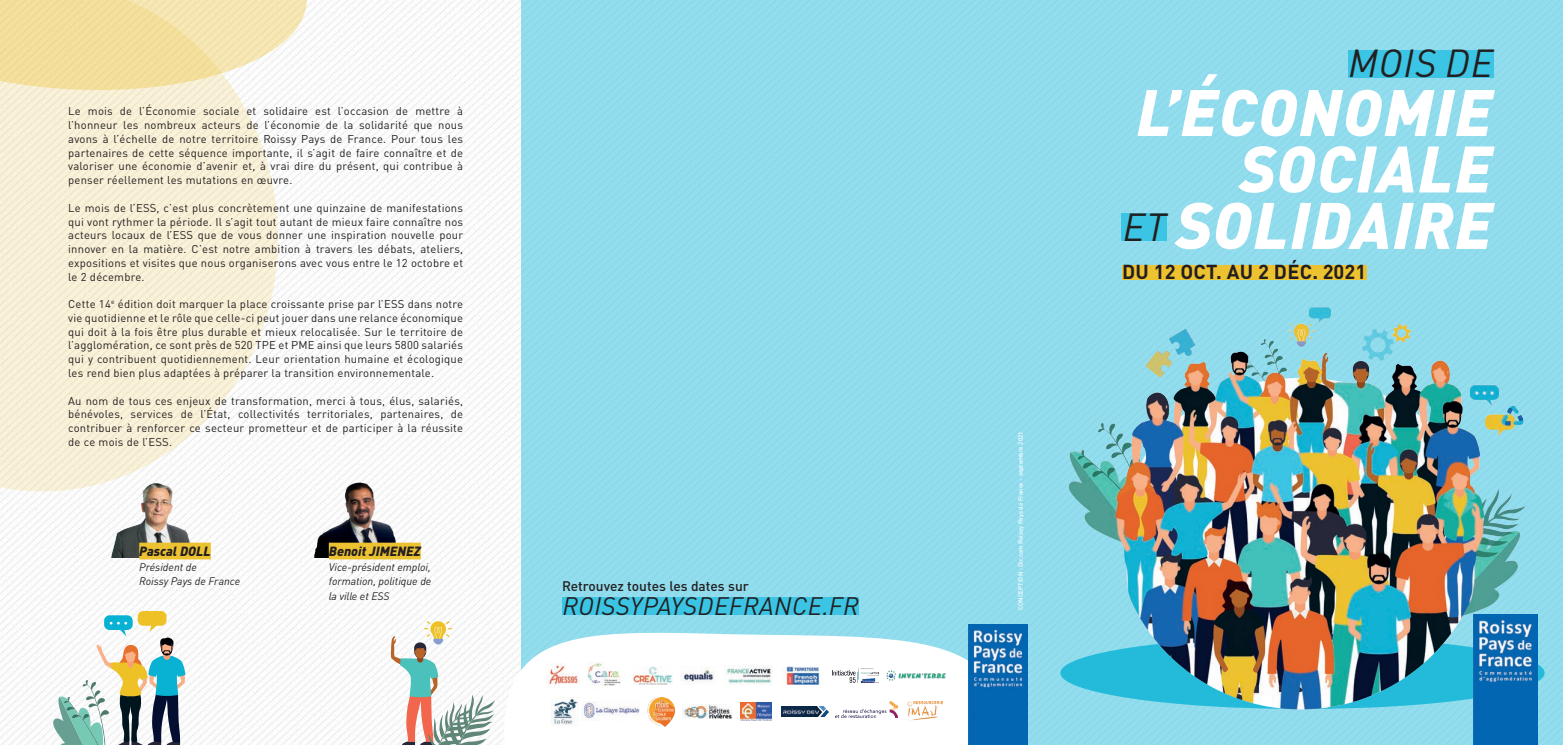
<style>
.page{position:relative;width:1563px;height:745px;background:#fff}
.page>*{position:absolute;margin:0;border:0;box-sizing:border-box;transform-origin:0 0}
.t1{font:italic 900 64.5px/56.4px "DIN Pro";letter-spacing:.02em;color:#fff;text-align:right}
.t2{font:italic 38.62px "DIN Pro";letter-spacing:.02em;color:#231f20}
.t3{font:italic 25px "DIN Pro";letter-spacing:.02em;color:#231f20}
.t4{font:700 20px "DIN Pro";letter-spacing:.01em;color:#231f20}
.t5{font:500 13.75px "DIN Pro";color:#231f20}
.t6{font:italic 900 13.25px "DIN Pro";color:#231f20}
.t7{font:11.25px/13.8px "DIN Pro";letter-spacing:.02em;color:#231f20;text-align:justify}
.t8{font:italic 10.75px/14.4px "DIN Pro";color:#231f20;text-align:justify}
.t9{font:500 6.25px "DIN Pro";color:#fff}
</style>
<div class="page">
<img style="left:0;top:0;width:521px;height:744px">
<svg style="left:283px;top:0;width:28px;height:97px"></svg>
<div style="left:521px;top:0;width:1042px;height:744px;background:#91dced"></div>
<img style="left:1060px;top:265px;width:483px;height:459px">
<svg style="left:487px;top:613px;width:481px;height:131px;fill:#fff"></svg>
<img style="left:968px;top:624px;width:60px;height:120px">
<div style="left:1122px;top:265px;width:244px;height:14px;background:#edc231"></div>
<img style="left:682px;top:704px;width:50px;height:13px">
<img style="left:781px;top:666px;width:43px;height:17px">
<img style="left:633px;top:666px;width:39px;height:17px">
<img style="left:647px;top:697px;width:27px;height:29px">
<img style="left:552px;top:696px;width:27px;height:29px">
<img style="left:587px;top:661px;width:38px;height:27px">
<img style="left:680px;top:666px;width:36px;height:17px">
<img style="left:724px;top:665px;width:49px;height:19px">
<img style="left:582px;top:701px;width:58px;height:19px">
<img style="left:1473px;top:614px;width:64px;height:130px">
<div style="left:1122px;top:213px;width:45px;height:27px;background:#3bc4e3"></div>
<div style="left:1348px;top:50px;width:145px;height:27px;background:#3bc4e3"></div>
<div style="left:562px;top:597px;width:297px;height:18px;background:#3bc4e3"></div>
<div style="left:104px;top:615px;width:29px;height:14px;background:#09b1d3;border-radius:5px"></div>
<div style="left:138px;top:610px;width:28px;height:15px;background:#eec227;border-radius:5px"></div>
<svg style="left:51px;top:621px;width:135px;height:123px"></svg>
<svg style="left:390px;top:620px;width:105px;height:124px"></svg>
<img style="left:835px;top:701px;width:62px;height:16px">
<img style="left:781px;top:705px;width:48px;height:11px">
<img style="left:908px;top:701px;width:34px;height:19px">
<img style="left:887px;top:670px;width:58px;height:9px">
<img style="left:740px;top:701px;width:31px;height:19px">
<img style="left:546px;top:663px;width:33px;height:23px">
<img style="left:832px;top:668px;width:47px;height:13px">
<img style="left:104px;top:495px;width:102px;height:62px">
<img style="left:307px;top:477px;width:102px;height:80px">
<div style="left:329px;top:542px;width:92px;height:17px;background:#edc231"></div>
<div style="left:139px;top:542px;width:72px;height:17px;background:#edc231"></div>
<svg style="left:0;top:0;width:283px;height:495px;background:#f5edd1"></svg>
<p class="t7" style="left:68px;top:103px;width:396px">Le mois de l’Économie sociale et solidaire est l’occasion de mettre à l’honneur les nombreux acteurs de l’économie de la solidarité que nous avons à l’échelle de notre territoire Roissy Pays de France. Pour tous les partenaires de cette séquence importante, il s’agit de faire connaître et de valoriser une économie d’avenir et, à vrai dire du présent, qui contribue à penser réellement les mutations en œuvre.</p>
<p class="t7" style="left:68px;top:199px;width:396px">Le mois de l’ESS, c’est plus concrètement une quinzaine de manifestations qui vont rythmer la période. Il s’agit tout autant de mieux faire connaître nos acteurs locaux de l’ESS que de vous donner une inspiration nouvelle pour innover en la matière. C’est notre ambition à travers les débats, ateliers, expositions et visites que nous organiserons avec vous entre le 12 octobre et le 2 décembre.</p>
<p class="t7" style="left:68px;top:296px;width:396px">Cette 14<sup>e</sup> édition doit marquer la place croissante prise par l’ESS dans notre vie quotidienne et le rôle que celle-ci peut jouer dans une relance économique qui doit à la fois être plus durable et mieux relocalisée. Sur le territoire de l’agglomération, ce sont près de 520 TPE et PME ainsi que leurs 5800 salariés qui y contribuent quotidiennement. Leur orientation humaine et écologique les rend bien plus adaptées à préparer la transition environnementale.</p>
<p class="t7" style="left:68px;top:392px;width:396px">Au nom de tous ces enjeux de transformation, merci à tous, élus, salariés, bénévoles, services de l’État, collectivités territoriales, partenaires, de contribuer à renforcer ce secteur prometteur et de participer à la réussite de ce mois de l’ESS.</p>
<p class="t6" style="left:139px;top:540px;width:73px">Pascal DOLL</p>
<p class="t8" style="left:139px;top:558px;width:102px">Président de<br>Roissy Pays de France</p>
<p class="t6" style="left:329px;top:540px;width:93px">Benoit JIMENEZ</p>
<p class="t8" style="left:329px;top:558px;width:104px">Vice-président emploi, formation, politique de la ville et ESS</p>
<p class="t5" style="left:562px;top:575px;width:188px">Retrouvez toutes les dates sur</p>
<h3 class="t3" style="left:562px;top:586px;width:298px">ROISSYPAYSDEFRANCE.FR</h3>
<p class="t9" style="left:1015px;top:609px;width:180px;rotate:-90deg">CONCEPTION : Dir.com Roissy Pays de France - septembre 2021</p>
<h2 class="t2" style="left:1348px;top:33px;width:146px">MOIS DE</h2>
<h1 class="t1" style="left:1136px;top:76px;width:358px">L’ÉCONOMIE<br>SOCIALE<br>SOLIDAIRE</h1>
<h2 class="t2" style="left:1123px;top:196px;width:44px">ET</h2>
<h3 class="t4" style="left:1122px;top:255px;width:246px">DU 12 OCT. AU 2 DÉC. 2021</h3>
</div>
